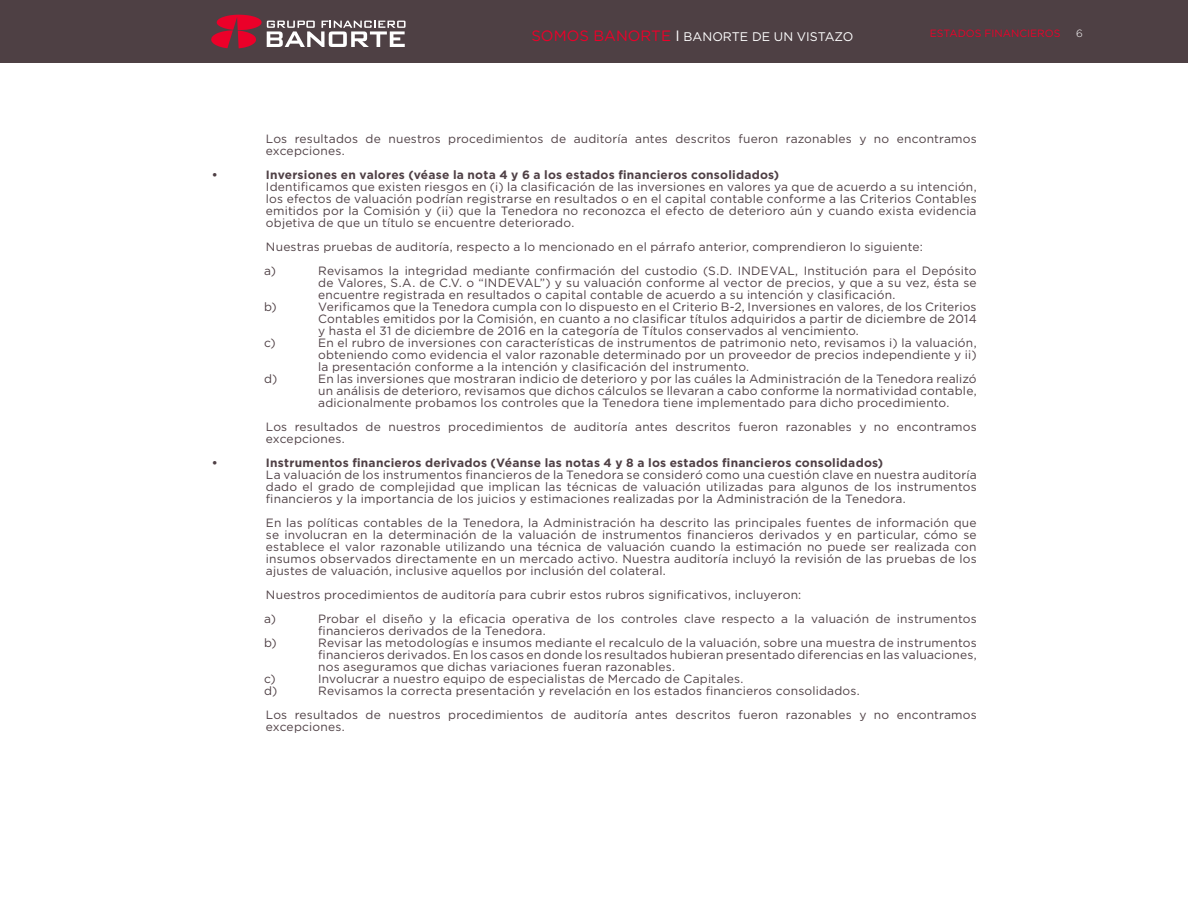
<style>
.page{position:relative;width:1188px;height:918px;background:#fff}
.page>*{position:absolute;margin:0;border:0;box-sizing:border-box;transform-origin:0 0}
.t1{font:12.45px "Gotham";color:#fff}
.t2{font:12px/12px "Gotham";letter-spacing:.015em;color:#4f4045;text-align:justify}
.t3{font:700 12px "Gotham";letter-spacing:.02em;color:#4f4045}
.t4{font:10.5px "Gotham";color:#eb0029}
.t5{font:300 10.5px "Gotham";color:#fff}
.s1{font-size:15px;color:#eb0029}
.s2{font-size:15px}
</style>
<div class="page">
<div style="left:0;top:0;width:1188px;height:63px;background:#4e4044"></div>
<svg style="left:211px;top:15px;width:195px;height:33px"></svg>
<p class="t1" style="left:531px;top:29px;width:323px"><span class="s1">SOMOS BANORTE</span> <span class="s2">I</span> BANORTE DE UN VISTAZO</p>
<p class="t4" style="left:930px;top:27px;width:132px">ESTADOS FINANCIEROS</p>
<p class="t5" style="left:1076px;top:27px;width:8px">6</p>
<p class="t2" style="left:266px;top:133px;width:712px">Los resultados de nuestros procedimientos de auditoría antes descritos fueron razonables y no encontramos excepciones.</p>
<p class="t3" style="left:212px;top:167px;width:7px">•</p>
<p class="t3" style="left:266px;top:167px;width:515px">Inversiones en valores (véase la nota 4 y 6 a los estados financieros consolidados)</p>
<p class="t2" style="left:266px;top:181px;width:712px">Identificamos que existen riesgos en (i) la clasificación de las inversiones en valores ya que de acuerdo a su intención, los efectos de valuación podrían registrarse en resultados o en el capital contable conforme a las Criterios Contables emitidos por la Comisión y (ii) que la Tenedora no reconozca el efecto de deterioro aún y cuando exista evidencia objetiva de que un título se encuentre deteriorado.</p>
<p class="t2" style="left:264px;top:235px;width:660px;line-height:24px">Nuestras pruebas de auditoría, respecto a lo mencionado en el párrafo anterior, comprendieron lo siguiente: a)</p>
<p class="t2" style="left:318px;top:265px;width:660px">Revisamos la integridad mediante confirmación del custodio (S.D. INDEVAL, Institución para el Depósito de Valores, S.A. de C.V. o “INDEVAL”) y su valuación conforme al vector de precios, y que a su vez, ésta se encuentre registrada en resultados o capital contable de acuerdo a su intención y clasificación.</p>
<p class="t2" style="left:264px;top:301px;width:14px">b)</p>
<p class="t2" style="left:318px;top:301px;width:660px">Verificamos que la Tenedora cumpla con lo dispuesto en el Criterio B-2, Inversiones en valores, de los Criterios Contables emitidos por la Comisión, en cuanto a no clasificar títulos adquiridos a partir de diciembre de 2014 y hasta el 31 de diciembre de 2016 en la categoría de Títulos conservados al vencimiento.</p>
<p class="t2" style="left:264px;top:337px;width:13px">c)</p>
<p class="t2" style="left:318px;top:337px;width:660px">En el rubro de inversiones con características de instrumentos de patrimonio neto, revisamos i) la valuación, obteniendo como evidencia el valor razonable determinado por un proveedor de precios independiente y ii) la presentación conforme a la intención y clasificación del instrumento.</p>
<p class="t2" style="left:264px;top:373px;width:15px">d)</p>
<p class="t2" style="left:318px;top:373px;width:660px">En las inversiones que mostraran indicio de deterioro y por las cuáles la Administración de la Tenedora realizó un análisis de deterioro, revisamos que dichos cálculos se llevaran a cabo conforme la normatividad contable, adicionalmente probamos los controles que la Tenedora tiene implementado para dicho procedimiento.</p>
<p class="t2" style="left:266px;top:421px;width:712px">Los resultados de nuestros procedimientos de auditoría antes descritos fueron razonables y no encontramos excepciones.</p>
<p class="t3" style="left:212px;top:455px;width:7px">•</p>
<p class="t3" style="left:266px;top:455px;width:619px">Instrumentos financieros derivados (Véanse las notas 4 y 8 a los estados financieros consolidados)</p>
<p class="t2" style="left:266px;top:469px;width:712px">La valuación de los instrumentos financieros de la Tenedora se consideró como una cuestión clave en nuestra auditoría dado el grado de complejidad que implican las técnicas de valuación utilizadas para algunos de los instrumentos financieros y la importancia de los juicios y estimaciones realizadas por la Administración de la Tenedora.</p>
<p class="t2" style="left:266px;top:517px;width:712px">En las políticas contables de la Tenedora, la Administración ha descrito las principales fuentes de información que se involucran en la determinación de la valuación de instrumentos financieros derivados y en particular, cómo se establece el valor razonable utilizando una técnica de valuación cuando la estimación no puede ser realizada con insumos observados directamente en un mercado activo. Nuestra auditoría incluyó la revisión de las pruebas de los ajustes de valuación, inclusive aquellos por inclusión del colateral.</p>
<p class="t2" style="left:264px;top:583px;width:539px;line-height:24px">Nuestros procedimientos de auditoría para cubrir estos rubros significativos, incluyeron: a)</p>
<p class="t2" style="left:318px;top:613px;width:660px">Probar el diseño y la eficacia operativa de los controles clave respecto a la valuación de instrumentos financieros derivados de la Tenedora.</p>
<p class="t2" style="left:264px;top:637px;width:14px">b)</p>
<p class="t2" style="left:318px;top:637px;width:660px">Revisar las metodologías e insumos mediante el recalculo de la valuación, sobre una muestra de instrumentos financieros derivados. En los casos en donde los resultados hubieran presentado diferencias en las valuaciones, nos aseguramos que dichas variaciones fueran razonables.</p>
<p class="t2" style="left:264px;top:673px;width:13px">c)</p>
<p class="t2" style="left:318px;top:673px;width:427px">Involucrar a nuestro equipo de especialistas de Mercado de Capitales.</p>
<p class="t2" style="left:264px;top:685px;width:15px">d)</p>
<p class="t2" style="left:266px;top:679px;width:712px;line-height:24px;text-indent:52px">Revisamos la correcta presentación y revelación en los estados financieros consolidados.<br>Los resultados de nuestros procedimientos de auditoría antes descritos fueron razonables y no encontramos</p>
<p class="t2" style="left:266px;top:721px;width:80px">excepciones.</p>
</div>
